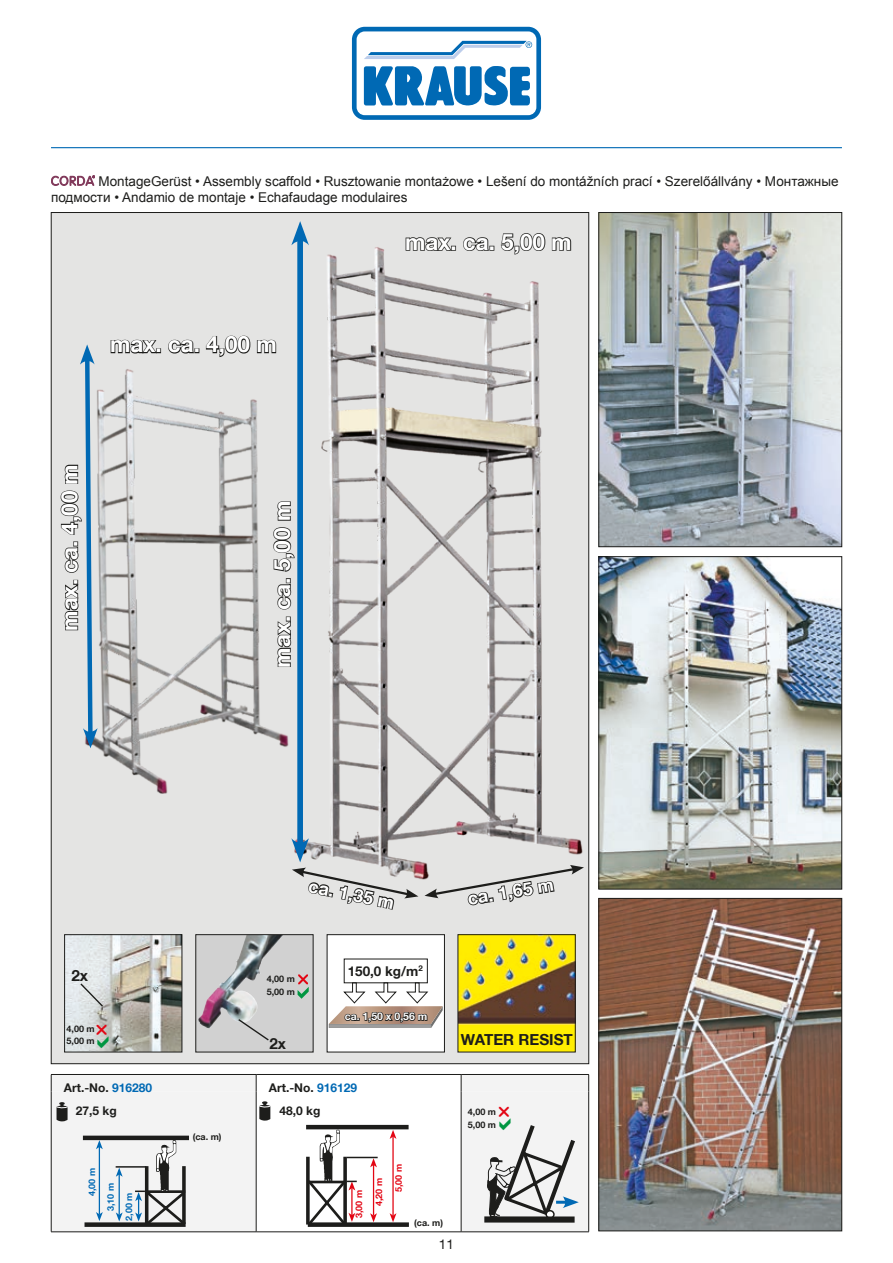
<style>
.page{position:relative;width:893px;height:1263px;background:#fff}
.page>*{position:absolute;margin:0;border:0;box-sizing:border-box;transform-origin:0 0}
.t1{font:700 22.5px "Helvetica Neue LT";color:#fff}
.t2{font:700 18px "Helvetica Neue LT";color:#fff}
.t3{font:700 15.45px "Helvetica Neue LT";color:#1d1d1b}
.t4{font:700 15.3px "Helvetica Neue LT";color:#1d1d1b}
.t5{font:13.5px/16.2px "Arial";color:#1d1d1b}
.t6{font:700 13.5px "Helvetica Neue LT";color:#1d1d1b}
.t7{font:13.5px "Helvetica Neue LT";color:#1d1d1b}
.t8{font:700 12px "Helvetica Neue LT";color:#1d1d1b}
.t9{font:700 10.5px "Helvetica Neue LT";color:#fff}
.t10{font:700 9px/13.2px "Helvetica Neue LT";color:#1d1d1b}
.t11{font:700 9px "Helvetica Neue LT";color:#0069b4}
.t12{font:700 9px "Helvetica Neue LT";color:#e30614}
.s1{color:#0069b4}
</style>
<div class="page">
<hr style="left:51px;top:147px;width:791px;height:1px;background:#0069b4">
<svg style="left:352px;top:27px;width:189px;height:93px"></svg>
<img style="left:598px;top:212px;width:244px;height:335px">
<img style="left:598px;top:556px;width:244px;height:333px">
<img style="left:598px;top:898px;width:244px;height:333px">
<svg style="left:51px;top:212px;width:538px;height:852px;background:#d7d7d5"></svg>
<svg style="left:458px;top:934px;width:118px;height:118px;background:#bfab1b"></svg>
<div style="left:297px;top:235px;width:6px;height:613px;background:#0069b4"></div>
<svg style="left:291px;top:221px;width:18px;height:24px"></svg>
<svg style="left:291px;top:838px;width:18px;height:24px"></svg>
<svg style="left:290px;top:578px;width:2px;height:90px"></svg>
<svg style="left:290px;top:501px;width:5px;height:71px"></svg>
<img style="left:84px;top:367px;width:206px;height:427px">
<svg style="left:60px;top:344px;width:38px;height:404px;background:#b9c6ce"></svg>
<svg style="left:110px;top:339px;width:51px;height:16px"></svg>
<svg style="left:167px;top:339px;width:32px;height:16px"></svg>
<svg style="left:205px;top:335px;width:72px;height:23px;background:#a8a8a7"></svg>
<svg style="left:405px;top:236px;width:51px;height:16px"></svg>
<svg style="left:462px;top:236px;width:32px;height:16px"></svg>
<svg style="left:500px;top:232px;width:72px;height:23px;background:#a5a5a4"></svg>
<svg style="left:51px;top:176px;width:44px;height:10px"></svg>
<svg style="left:292px;top:868px;width:126px;height:43px;background:#bdbdbc"></svg>
<svg style="left:424px;top:865px;width:160px;height:56px;background:#cbcbc9"></svg>
<svg style="left:327px;top:934px;width:118px;height:118px"></svg>
<svg style="left:195px;top:934px;width:118px;height:118px;background:#bebcbe"></svg>
<svg style="left:51px;top:1074px;width:538px;height:158px"></svg>
<svg style="left:64px;top:934px;width:118px;height:118px;background:#c0c1bc"></svg>
<p class="t5" style="left:51px;top:173px;width:789px;text-indent:47px">MontageGerüst • Assembly scaffold • Rusztowanie montażowe • Lešení do montážních prací • Szerelőállvány • Монтажные подмости • Andamio de montaje • Echafaudage modulaires</p>
<h1 class="t1" style="left:110px;top:331px;width:168px">max. ca. 4,00 m</h1>
<h1 class="t1" style="left:55px;top:631px;width:168px;rotate:-90deg">max. ca. 4,00 m</h1>
<h1 class="t1" style="left:268px;top:667px;width:168px;rotate:-90deg">max. ca. 5,00 m</h1>
<h1 class="t1" style="left:405px;top:228px;width:168px">max. ca. 5,00 m</h1>
<p class="t3" style="left:71px;top:966px;width:18px">2x</p>
<p class="t10" style="left:67px;top:1022px;width:30px;line-height:12.1px">4,00 m<br>5,00 m</p>
<h2 class="t2" style="left:311px;top:875px;width:89px;rotate:11deg">ca. 1,35 m</h2>
<h2 class="t2" style="left:466px;top:888px;width:89px;rotate:-10deg">ca. 1,65 m</h2>
<p class="t10" style="left:267px;top:972px;width:30px">4,00 m<br>5,00 m</p>
<p class="t4" style="left:269px;top:1034px;width:18px">2x</p>
<p class="t6" style="left:348px;top:962px;width:77px">150,0 kg/m<sup>2</sup></p>
<p class="t9" style="left:345px;top:1010px;width:84px">ca. 1,50 x 0,56 m</p>
<p class="t4" style="left:461px;top:1030px;width:114px">WATER RESIST</p>
<p class="t8" style="left:64px;top:1080px;width:90px">Art.-No. <span class="s1">916280</span></p>
<p class="t8" style="left:269px;top:1080px;width:90px">Art.-No. <span class="s1">916129</span></p>
<p class="t8" style="left:76px;top:1103px;width:42px">27,5 kg</p>
<p class="t8" style="left:280px;top:1103px;width:42px">48,0 kg</p>
<p class="t11" style="left:86px;top:1196px;width:30px;rotate:-90deg">4,00 m</p>
<p class="t10" style="left:193px;top:1130px;width:30px">(ca. m)</p>
<p class="t11" style="left:105px;top:1211px;width:30px;rotate:-90deg">3,10 m</p>
<p class="t12" style="left:353px;top:1218px;width:30px;rotate:-90deg">3,00 m</p>
<p class="t11" style="left:123px;top:1220px;width:30px;rotate:-90deg">2,00 m</p>
<p class="t12" style="left:374px;top:1206px;width:30px;rotate:-90deg">4,20 m</p>
<p class="t12" style="left:393px;top:1192px;width:30px;rotate:-90deg">5,00 m</p>
<p class="t10" style="left:414px;top:1216px;width:30px">(ca. m)</p>
<p class="t7" style="left:439px;top:1236px;width:17px">11</p>
<p class="t10" style="left:468px;top:1104px;width:30px">4,00 m<br>5,00 m</p>
</div>
